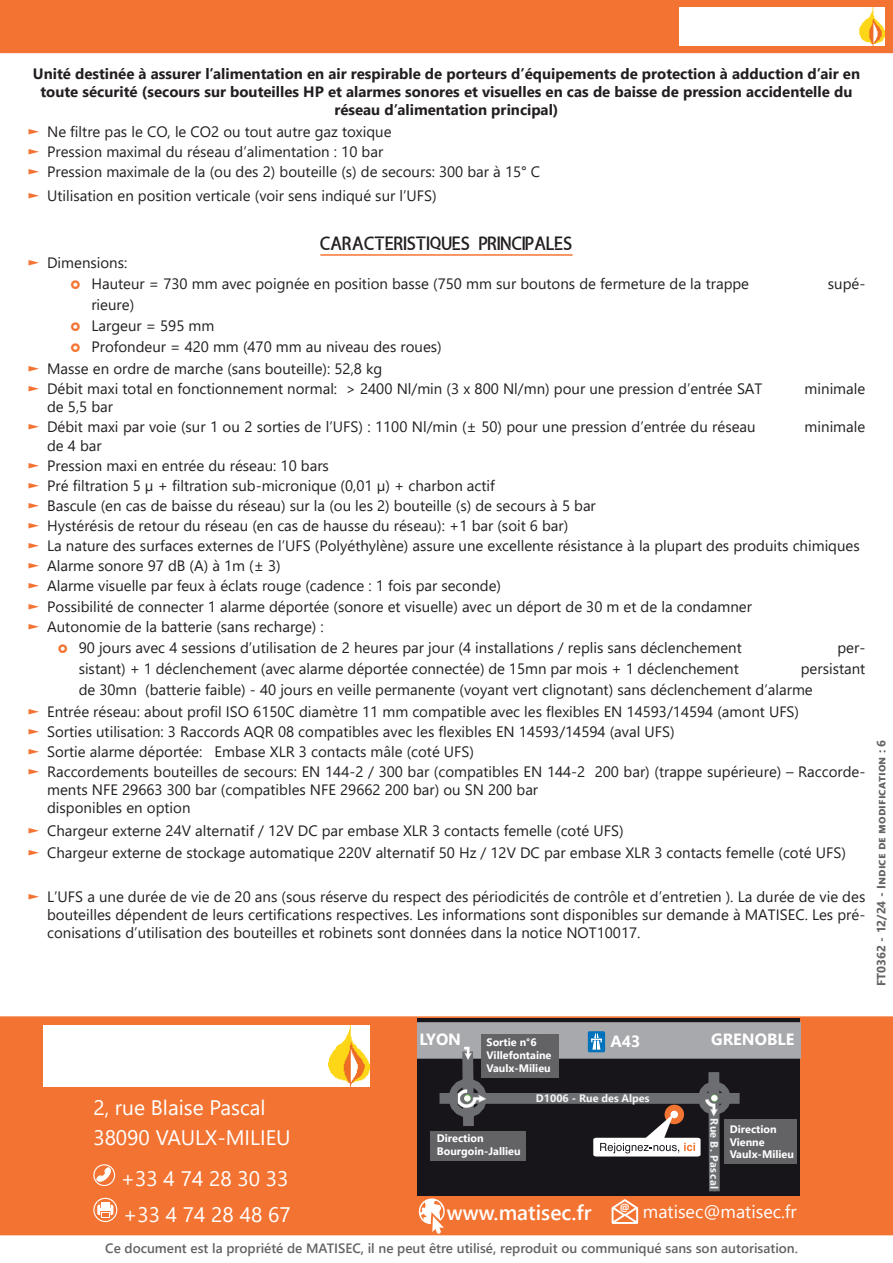
<style>
.page{position:relative;width:893px;height:1263px;background:#fff}
.page>*{position:absolute;margin:0;border:0;box-sizing:border-box;transform-origin:0 0}
.t1{font:21px/29.5px "Segoe UI";color:#fff}
.t2{font:600 21px "Segoe UI";color:#fff}
.t3{font:18px "amaliamutia";color:#231f20}
.t4{font:18px "Segoe UI";color:#fff}
.t5{font:700 16.2px "Segoe UI";color:#fff}
.t6{font:15px/20.1px "Segoe UI";color:#231f20}
.t7{font:700 15px/18px "Segoe UI";color:#231f20;text-align:center}
.t8{font:600 13.5px "Segoe UI";color:#636366}
.t9{font:700 12px "Segoe UI";letter-spacing:.01em;color:#636366}
.t10{font:700 10.8px/13px "Segoe UI";color:#fff}
.t11{font:700 10.8px "Segoe UI";color:#f2f3f4}
.t12{font:700 10.2px "Segoe UI";color:#fff}
.s1{color:#f37432}
</style>
<div class="page">
<div style="left:1px;top:1017px;width:891px;height:217px;background:#f37432"></div>
<div style="left:0;top:1016px;width:893px;height:219px;border:2px solid #f37432"></div>
<div style="left:43px;top:1025px;width:327px;height:61px;background:#fff"></div>
<div style="left:418px;top:1019px;width:382px;height:177px;background:#18151a"></div>
<div style="left:439px;top:1093px;width:301px;height:11px;background:#6d6e71"></div>
<div style="left:418px;top:1022px;width:382px;height:37px;background:#a8a9ad"></div>
<div style="left:449px;top:1079px;width:38px;height:38px;border:31px solid #6d6e71;border-radius:50%"></div>
<svg style="left:457px;top:1061px;width:22px;height:65px"></svg>
<div style="left:698px;top:1081px;width:33px;height:34px;border:26px solid #6d6e71;border-radius:50%"></div>
<img style="left:455px;top:1046px;width:26px;height:15px">
<img style="left:725px;top:1090px;width:4px;height:21px">
<div style="left:588px;top:1031px;width:17px;height:21px;background:#0072bc;border-radius:2px"></div>
<svg style="left:591px;top:1033px;width:11px;height:17px"></svg>
<img style="left:458px;top:1084px;width:28px;height:28px">
<div style="left:481px;top:1034px;width:77px;height:44px;background:#636366"></div>
<div style="left:430px;top:1131px;width:95px;height:30px;background:#636366"></div>
<div style="left:724px;top:1119px;width:73px;height:45px;background:#636366"></div>
<svg style="left:96px;top:1167px;width:15px;height:15px"></svg>
<div style="left:93px;top:1164px;width:22px;height:22px;border:1px solid #fff;border-radius:50%"></div>
<div style="left:93px;top:1198px;width:24px;height:24px;border:1px solid #fff;border-radius:50%"></div>
<div style="left:101px;top:1202px;width:9px;height:6px;background:#fff"></div>
<div style="left:101px;top:1212px;width:9px;height:6px;background:#fff"></div>
<svg style="left:97px;top:1204px;width:16px;height:13px"></svg>
<svg style="left:419px;top:1198px;width:26px;height:36px"></svg>
<svg style="left:593px;top:1072px;width:132px;height:152px"></svg>
<div style="left:1px;top:1px;width:891px;height:51px;background:#f37432"></div>
<div style="left:0;top:0;width:893px;height:53px;border:2px solid #f37432"></div>
<img style="left:679px;top:7px;width:206px;height:39px">
<hr style="left:320px;top:254px;width:253px;height:2px;background:#f37432">
<p class="t7" style="left:33px;top:63px;width:829px">Unité destinée à assurer l’alimentation en air respirable de porteurs d’équipements de protection à adduction d’air en toute sécurité (secours sur bouteilles HP et alarmes sonores et visuelles en cas de baisse de pression accidentelle du réseau d’alimentation principal)</p>
<p class="t6" style="left:28px;top:121px;width:514px"><span class="s1">►</span> Ne filtre pas le CO, le CO2 ou tout autre gaz toxique<br><span class="s1">►</span> Pression maximal du réseau d’alimentation : 10 bar<br><span class="s1">►</span> Pression maximale de la (ou des 2) bouteille (s) de secours: 300 bar à 15° C</p>
<p class="t6" style="left:28px;top:184px;width:411px"><span class="s1">►</span> Utilisation en position verticale (voir sens indiqué sur l’UFS)</p>
<p class="t3" style="left:320px;top:233px;width:254px">CARACTERISTIQUES PRINCIPALES</p>
<p class="t6" style="left:91px;top:251px;width:659px;line-height:21px;text-indent:-64px"><span class="s1">►</span> Dimensions:<br>Hauteur = 730 mm avec poignée en position basse (750 mm sur boutons de fermeture de la trappe</p>
<p class="t6" style="left:828px;top:272px;width:39px">supé-</p>
<p class="t6" style="left:91px;top:293px;width:44px">rieure)</p>
<p class="t6" style="left:91px;top:314px;width:124px">Largeur = 595 mm</p>
<p class="t6" style="left:91px;top:335px;width:352px">Profondeur = 420 mm (470 mm au niveau des roues)</p>
<p class="t6" style="left:28px;top:357px;width:356px"><span class="s1">►</span> Masse en ordre de marche (sans bouteille): 52,8 kg</p>
<p class="t6" style="left:28px;top:378px;width:736px"><span class="s1">►</span> Débit maxi total en fonctionnement normal: &gt; 2400 Nl/min (3 x 800 Nl/mn) pour une pression d’entrée SAT</p>
<p class="t6" style="left:805px;top:378px;width:62px">minimale</p>
<p class="t6" style="left:28px;top:396px;width:730px;text-indent:19px">de 5,5 bar<br><span class="s1">►</span> Débit maxi par voie (sur 1 ou 2 sorties de l’UFS) : 1100 Nl/min (± 50) pour une pression d’entrée du réseau</p>
<p class="t6" style="left:805px;top:416px;width:62px">minimale</p>
<p class="t6" style="left:47px;top:434px;width:56px">de 4 bar</p>
<p class="t6" style="left:28px;top:454px;width:303px"><span class="s1">►</span> Pression maxi en entrée du réseau: 10 bars</p>
<p class="t6" style="left:28px;top:474px;width:469px"><span class="s1">►</span> Pré filtration 5 µ + filtration sub-micronique (0,01 µ) + charbon actif</p>
<p class="t6" style="left:28px;top:494px;width:570px"><span class="s1">►</span> Bascule (en cas de baisse du réseau) sur la (ou les 2) bouteille (s) de secours à 5 bar</p>
<p class="t6" style="left:28px;top:514px;width:542px"><span class="s1">►</span> Hystérésis de retour du réseau (en cas de hausse du réseau): +1 bar (soit 6 bar)</p>
<p class="t6" style="left:28px;top:534px;width:834px"><span class="s1">►</span> La nature des surfaces externes de l’UFS (Polyéthylène) assure une excellente résistance à la plupart des produits chimiques</p>
<p class="t6" style="left:28px;top:554px;width:255px"><span class="s1">►</span> Alarme sonore 97 dB (A) à 1m (± 3)</p>
<p class="t6" style="left:28px;top:575px;width:475px"><span class="s1">►</span> Alarme visuelle par feux à éclats rouge (cadence : 1 fois par seconde)</p>
<p class="t6" style="left:28px;top:595px;width:726px"><span class="s1">►</span> Possibilité de connecter 1 alarme déportée (sonore et visuelle) avec un déport de 30 m et de la condamner</p>
<p class="t6" style="left:28px;top:615px;width:298px"><span class="s1">►</span> Autonomie de la batterie (sans recharge) :</p>
<p class="t6" style="left:79px;top:636px;width:665px">90 jours avec 4 sessions d’utilisation de 2 heures par jour (4 installations / replis sans déclenchement</p>
<p class="t6" style="left:837px;top:636px;width:29px">per-</p>
<p class="t6" style="left:79px;top:657px;width:662px">sistant) + 1 déclenchement (avec alarme déportée connectée) de 15mn par mois + 1 déclenchement</p>
<p class="t6" style="left:801px;top:657px;width:66px">persistant</p>
<p class="t6" style="left:79px;top:678px;width:736px">de 30mn (batterie faible) - 40 jours en veille permanente (voyant vert clignotant) sans déclenchement d’alarme</p>
<p class="t6" style="left:28px;top:700px;width:773px"><span class="s1">►</span> Entrée réseau: about profil ISO 6150C diamètre 11 mm compatible avec les flexibles EN 14593/14594 (amont UFS)</p>
<p class="t6" style="left:28px;top:720px;width:839px"><span class="s1">►</span> Sorties utilisation: 3 Raccords AQR 08 compatibles avec les flexibles EN 14593/14594 (aval UFS)<br><span class="s1">►</span> Sortie alarme déportée: Embase XLR 3 contacts mâle (coté UFS)<br><span class="s1">►</span> Raccordements bouteilles de secours: EN 144-2 / 300 bar (compatibles EN 144-2 200 bar) (trappe supérieure) – Raccorde-</p>
<p class="t6" style="left:47px;top:780px;width:493px;line-height:18px">ments NFE 29663 300 bar (compatibles NFE 29662 200 bar) ou SN 200 bar disponibles en option</p>
<p class="t6" style="left:28px;top:818px;width:820px;line-height:22.2px"><span class="s1">►</span> Chargeur externe 24V alternatif / 12V DC par embase XLR 3 contacts femelle (coté UFS)<br><span class="s1">►</span> Chargeur externe de stockage automatique 220V alternatif 50 Hz / 12V DC par embase XLR 3 contacts femelle (coté UFS)</p>
<p class="t6" style="left:47px;top:886px;width:820px;line-height:18px;text-align:justify;text-indent:-19px"><span class="s1">►</span> L’UFS a une durée de vie de 20 ans (sous réserve du respect des périodicités de contrôle et d’entretien ). La durée de vie des bouteilles dépendent de leurs certifications respectives. Les informations sont disponibles sur demande à MATISEC. Les pré&shy;conisations d’utilisation des bouteilles et robinets sont données dans la notice NOT10017.</p>
<p class="t9" style="left:870px;top:986px;width:248px;rotate:-90deg">FT0362 - 12/24 - Indice de modification : 6</p>
<h1 class="t1" style="left:93px;top:1094px;width:199px">2, rue Blaise Pascal<br>38090 VAULX-MILIEU</h1>
<h1 class="t1" style="left:121px;top:1161px;width:171px;line-height:36px">+33 4 74 28 30 33 +33 4 74 28 48 67</h1>
<p class="t5" style="left:419px;top:1033px;width:43px">LYON</p>
<p class="t10" style="left:487px;top:1037px;width:66px">Sortie n°6<br>Villefontaine<br>Vaulx-Milieu</p>
<p class="t5" style="left:610px;top:1035px;width:32px">A43</p>
<p class="t11" style="left:536px;top:1094px;width:115px">D1006 - Rue des Alpes</p>
<p class="t5" style="left:711px;top:1033px;width:85px">GRENOBLE</p>
<p class="t11" style="left:718px;top:1118px;width:73px;rotate:90deg">R u Be P. l acsa</p>
<p class="t10" style="left:437px;top:1133px;width:85px">Direction<br>Bourgoin-Jallieu</p>
<p class="t10" style="left:730px;top:1123px;width:66px">Direction<br>Vienne<br>Vaulx-Milieu</p>
<h1 class="t2" style="left:447px;top:1204px;width:146px">www.matisec.fr</h1>
<p class="t4" style="left:643px;top:1204px;width:155px">matisec@matisec.fr</p>
<p class="t12" style="left:620px;top:1204px;width:11px">@</p>
<p class="t8" style="left:105px;top:1242px;width:694px">Ce document est la propriété de MATISEC, il ne peut être utilisé, reproduit ou communiqué sans son autorisation.</p>
</div>
